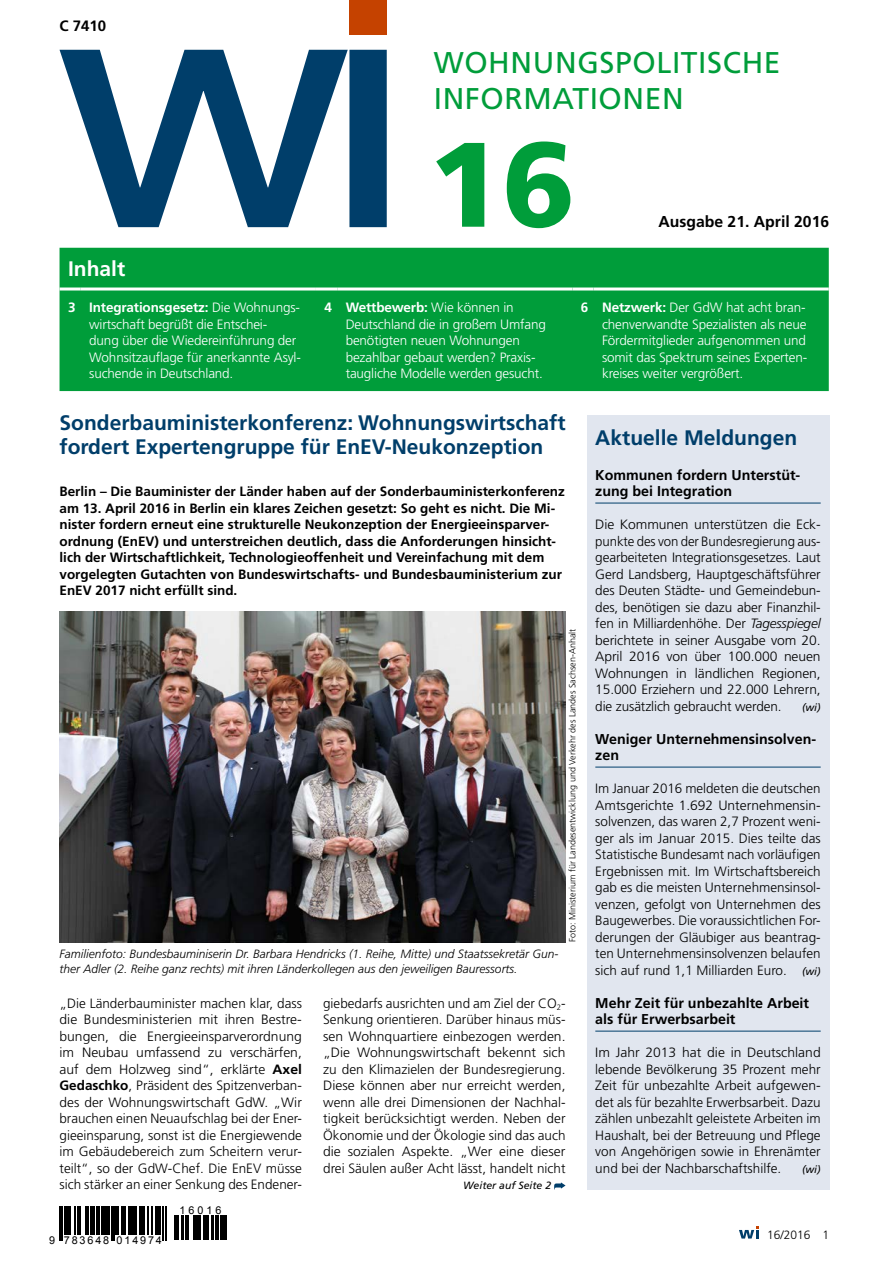
<style>
.page{position:relative;width:893px;height:1263px;background:#fff}
.page>*{position:absolute;margin:0;border:0;box-sizing:border-box;transform-origin:0 0}
.t1{font:900 120px "Frutiger";color:#009d3a}
.t2{font:30px/36px "Frutiger";letter-spacing:.02em;color:#009d3a}
.t3{font:700 21px/24px "Frutiger";color:#003e6a}
.t4{font:700 21px "Frutiger";color:#fff}
.t5{font:700 15.75px "Frutiger";color:#000}
.t6{font:700 15px "Frutiger";color:#000}
.t7{font:700 14.25px/16.5px "Frutiger";color:#000}
.t8{font:300 13.5px/16.5px "Frutiger";color:#000;text-align:justify}
.t9{font:700 13.5px/16.5px "Frutiger";color:#000}
.t10{font:300 13.5px/16.5px "Frutiger";letter-spacing:-.01em;color:#fff}
.t11{font:italic 300 12px/15px "Frutiger";color:#000}
.t12{font:300 12px "Frutiger";color:#000}
.t13{font:10.8px "Arial";letter-spacing:.17em;color:#000}
.t14{font:italic 10.5px "Frutiger";color:#000}
.t15{font:300 9px "Frutiger";color:#000}
.s1{font-weight:700}
.s2{font-style:italic}
.s3{font-weight:400;font-style:italic;font-size:10.5px}
</style>
<div class="page">
<div style="left:60px;top:248px;width:769px;height:143px;background:#009d3a"></div>
<hr style="left:60px;top:287px;width:21px;height:3px;background:#fff">
<hr style="left:81px;top:287px;width:235px;height:3px;background:#fff">
<hr style="left:316px;top:287px;width:21px;height:3px;background:#fff">
<hr style="left:337px;top:287px;width:235px;height:3px;background:#fff">
<hr style="left:572px;top:287px;width:22px;height:3px;background:#fff">
<hr style="left:594px;top:287px;width:235px;height:3px;background:#fff">
<svg style="left:554px;top:1182px;width:12px;height:7px"></svg>
<div style="left:587px;top:415px;width:242px;height:774px;background:#e1e6ef"></div>
<hr style="left:595px;top:503px;width:226px;height:1px;background:#003e6a">
<hr style="left:595px;top:767px;width:226px;height:1px;background:#003e6a">
<hr style="left:595px;top:1031px;width:226px;height:1px;background:#003e6a">
<img style="left:60px;top:612px;width:506px;height:330px">
<svg style="left:739px;top:1226px;width:20px;height:12px"></svg>
<hr style="left:60px;top:1206px;width:1px;height:34px;background:#000">
<hr style="left:62px;top:1206px;width:1px;height:34px;background:#000">
<hr style="left:64px;top:1206px;width:3px;height:28px;background:#000">
<hr style="left:68px;top:1206px;width:3px;height:28px;background:#000">
<svg style="left:74px;top:1206px;width:7px;height:28px"></svg>
<hr style="left:85px;top:1206px;width:2px;height:28px;background:#000">
<svg style="left:88px;top:1206px;width:1px;height:28px"></svg>
<hr style="left:90px;top:1206px;width:4px;height:28px;background:#000">
<hr style="left:97px;top:1206px;width:3px;height:28px;background:#000">
<svg style="left:101px;top:1206px;width:1px;height:28px"></svg>
<hr style="left:103px;top:1206px;width:3px;height:28px;background:#000">
<hr style="left:107px;top:1206px;width:3px;height:28px;background:#000">
<hr style="left:111px;top:1206px;width:1px;height:34px;background:#000">
<hr style="left:113px;top:1206px;width:2px;height:34px;background:#000">
<hr style="left:116px;top:1206px;width:3px;height:28px;background:#000">
<svg style="left:121px;top:1206px;width:1px;height:28px"></svg>
<hr style="left:124px;top:1206px;width:2px;height:28px;background:#000">
<hr style="left:128px;top:1206px;width:2px;height:28px;background:#000">
<hr style="left:131px;top:1206px;width:2px;height:28px;background:#000">
<hr style="left:134px;top:1206px;width:3px;height:28px;background:#000">
<hr style="left:139px;top:1206px;width:4px;height:28px;background:#000">
<svg style="left:144px;top:1206px;width:12px;height:28px"></svg>
<hr style="left:157px;top:1206px;width:4px;height:28px;background:#000">
<hr style="left:163px;top:1206px;width:1px;height:34px;background:#000">
<hr style="left:165px;top:1206px;width:1px;height:34px;background:#000">
<svg style="left:174px;top:1216px;width:1px;height:24px"></svg>
<hr style="left:176px;top:1216px;width:3px;height:24px;background:#000">
<hr style="left:181px;top:1216px;width:2px;height:24px;background:#000">
<svg style="left:185px;top:1216px;width:16px;height:24px"></svg>
<hr style="left:203px;top:1216px;width:4px;height:24px;background:#000">
<svg style="left:208px;top:1216px;width:1px;height:24px"></svg>
<hr style="left:211px;top:1216px;width:2px;height:24px;background:#000">
<svg style="left:216px;top:1216px;width:5px;height:24px"></svg>
<div style="left:222px;top:1216px;width:5px;height:24px;background:#000"></div>
<svg style="left:60px;top:50px;width:327px;height:177px"></svg>
<div style="left:350px;top:0;width:37px;height:34px;background:#c54200"></div>
<p class="t6" style="left:60px;top:17px;width:48px">C 7410</p>
<h2 class="t2" style="left:434px;top:44px;width:348px">WOHNUNGSPOLITISCHE<br>INFORMATIONEN</h2>
<h1 class="t1" style="left:428px;top:112px;width:148px">16</h1>
<p class="t5" style="left:658px;top:212px;width:172px">Ausgabe 21. April 2016</p>
<h3 class="t4" style="left:68px;top:257px;width:59px">Inhalt</h3>
<p class="t10" style="left:89px;top:300px;width:213px;text-indent:-21px"><span class="s1">3 Integrationsgesetz:</span> Die Wohnungs&shy;wirtschaft begrüßt die Entschei-<br>dung über die Wiedereinführung der Wohnsitzauflage für anerkannte Asyl&shy;suchende in Deutschland.</p>
<p class="t10" style="left:346px;top:300px;width:202px;text-indent:-21px"><span class="s1">4 Wettbewerb:</span> Wie können in<br>Deutschland die in großem Umfang benötigten neuen Wohnungen bezahlbar gebaut werden? Praxis&shy;taugliche Modelle werden gesucht.</p>
<p class="t10" style="left:602px;top:299px;width:207px;text-indent:-21px"><span class="s1">6 Netzwerk:</span> Der GdW hat acht bran&shy;chenverwandte Spezialisten als neue Fördermitglieder aufgenommen und somit das Spektrum seines Experten&shy;kreises weiter vergrößert.</p>
<h3 class="t3" style="left:60px;top:411px;width:507px">Sonderbauministerkonferenz: Wohnungswirtschaft fordert Expertengruppe für EnEV-Neukonzeption</h3>
<p class="t9" style="left:60px;top:483px;width:507px">Berlin – Die Bauminister der Länder haben auf der Sonderbauministerkonferenz am 13. April 2016 in Berlin ein klares Zeichen gesetzt: So geht es nicht. Die Mi&shy;nister fordern erneut eine strukturelle Neukonzeption der Energieeinsparver&shy;ordnung (EnEV) und unterstreichen deutlich, dass die Anforderungen hinsicht&shy;lich der Wirtschaftlichkeit, Technologieoffenheit und Vereinfachung mit dem vorgelegten Gutachten von Bundeswirtschafts- und Bundesbauministerium zur EnEV 2017 nicht erfüllt sind.</p>
<p class="t11" style="left:60px;top:946px;width:500px">Familienfoto: Bundesbauminiserin Dr. Barbara Hendricks (1. Reihe, Mitte) und Staatssekretär Gun&shy;ther Adler (2. Reihe ganz rechts) mit ihren Länderkollegen aus den jeweiligen Bauressorts.</p>
<p class="t15" style="left:567px;top:942px;width:315px;rotate:-90deg">Foto: Ministerium für Landesentwicklung und Verkehr des Landes Sachsen-Anhalt</p>
<p class="t8" style="left:60px;top:995px;width:244px">„Die Länderbauminister machen klar, dass die Bundesministerien mit ihren Bestre&shy;bungen, die Energieeinsparverordnung im Neubau umfassend zu verschärfen, auf dem Holzweg sind“, erklärte <span class="s1">Axel Gedaschko</span>, Präsident des Spitzenverban&shy;des der Wohnungswirtschaft GdW. „Wir brauchen einen Neuaufschlag bei der Ener&shy;gieeinsparung, sonst ist die Energiewende im Gebäudebereich zum Scheitern verur&shy;teilt“, so der GdW-Chef. Die EnEV müsse sich stärker an einer Senkung des Endener-</p>
<p class="t8" style="left:323px;top:995px;width:244px">giebedarfs ausrichten und am Ziel der CO<sub>2</sub>- Senkung orientieren. Darüber hinaus müs&shy;sen Wohnquartiere einbezogen werden. „Die Wohnungswirtschaft bekennt sich zu den Klimazielen der Bundesregierung.<br>Diese können aber nur erreicht werden, wenn alle drei Dimensionen der Nachhal&shy;tigkeit berücksichtigt werden. Neben der Ökonomie und der Ökologie sind das auch die sozialen Aspekte. „Wer eine dieser drei Säulen außer Acht lässt, handelt nicht</p>
<p class="t14" style="left:463px;top:1180px;width:89px">Weiter auf Seite 2</p>
<p class="t13" style="left:49px;top:1233px;width:114px">9 783648 014974</p>
<p class="t13" style="left:180px;top:1203px;width:43px">16016</p>
<h3 class="t3" style="left:595px;top:426px;width:203px">Aktuelle Meldungen</h3>
<p class="t7" style="left:595px;top:466px;width:207px">Kommunen fordern Unterstüt&shy;zung bei Integration</p>
<p class="t8" style="left:595px;top:517px;width:227px">Die Kommunen unterstützen die Eck&shy;punkte des von der Bundesregierung aus&shy;gearbeiteten Integrationsgesetzes. Laut Gerd Landsberg, Hauptgeschäftsführer des Deuten Städte- und Gemeindebun&shy;des, benötigen sie dazu aber Finanzhil&shy;fen in Milliardenhöhe. Der <span class="s2">Tagesspiegel </span>berichtete in seiner Ausgabe vom 20.<br>April 2016 von über 100.000 neuen Wohnungen in ländlichen Regionen, 15.000 Erziehern und 22.000 Lehrern, die zusätzlich gebraucht werden.</p>
<p class="t14" style="left:802px;top:701px;width:20px">(wi)</p>
<p class="t7" style="left:595px;top:730px;width:222px">Weniger Unternehmensinsolven&shy;zen</p>
<p class="t8" style="left:595px;top:781px;width:227px">Im Januar 2016 meldeten die deutschen Amtsgerichte 1.692 Unternehmensin&shy;solvenzen, das waren 2,7 Prozent weni&shy;ger als im Januar 2015. Dies teilte das Statistische Bundesamt nach vorläufigen Ergebnissen mit. Im Wirtschaftsbereich gab es die meisten Unternehmensinsol&shy;venzen, gefolgt von Unternehmen des Baugewerbes. Die voraussichtlichen For&shy;derungen der Gläubiger aus beantrag&shy;ten Unternehmensinsolvenzen belaufen sich auf rund 1,1 Milliarden Euro. <span class="s3">(wi)</span></p>
<p class="t7" style="left:595px;top:994px;width:215px">Mehr Zeit für unbezahlte Arbeit als für Erwerbsarbeit</p>
<p class="t8" style="left:595px;top:1045px;width:227px">Im Jahr 2013 hat die in Deutschland lebende Bevölkerung 35 Prozent mehr Zeit für unbezahlte Arbeit aufgewen&shy;det als für bezahlte Erwerbsarbeit. Dazu zählen unbezahlt geleistete Arbeiten im Haushalt, bei der Betreuung und Pflege von Angehörigen sowie in Ehrenämter und bei der Nachbarschaftshilfe.</p>
<p class="t14" style="left:802px;top:1163px;width:20px">(wi)</p>
<p class="t12" style="left:767px;top:1227px;width:64px">16/2016 1</p>
</div>
